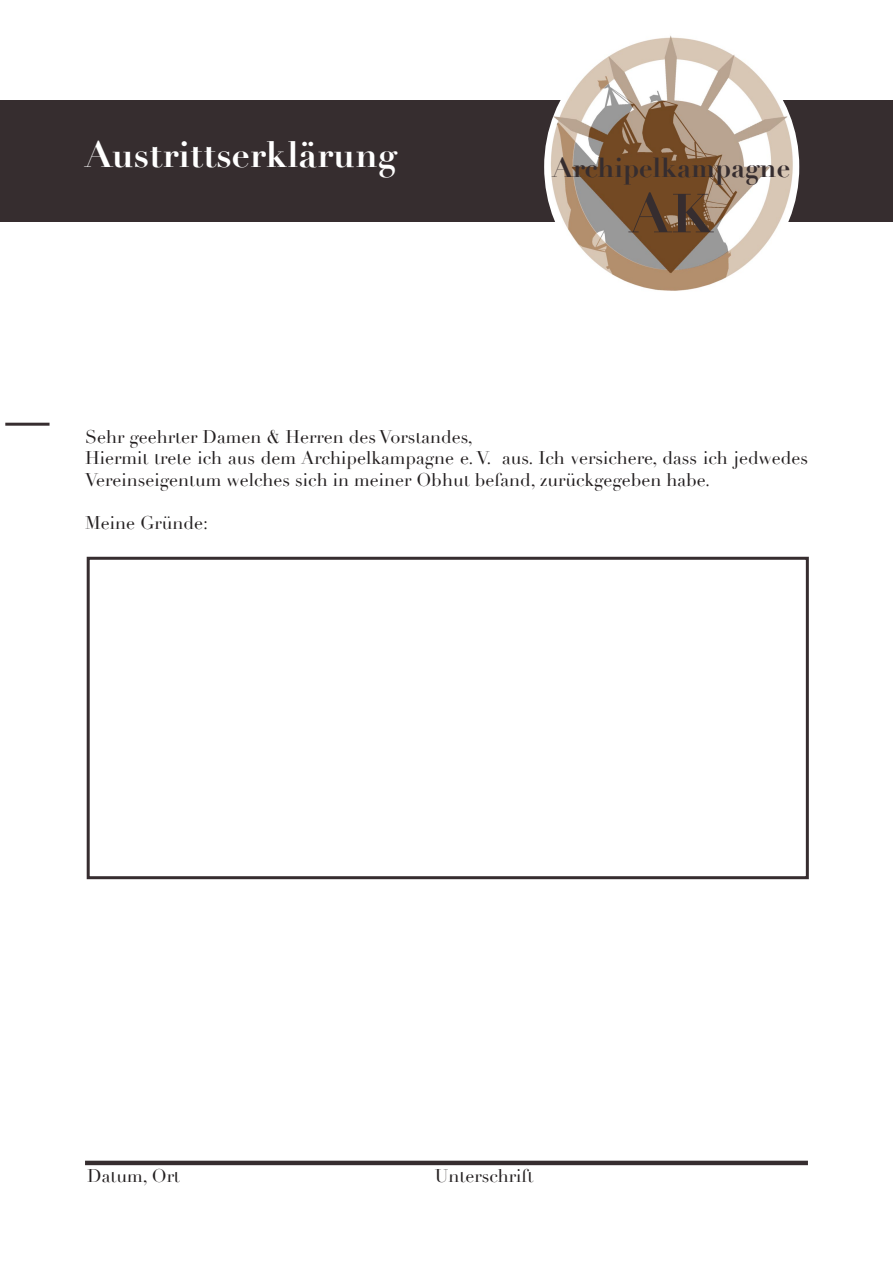
<style>
.page{position:relative;width:893px;height:1263px;background:#fff}
.page>*{position:absolute;margin:0;border:0;box-sizing:border-box;transform-origin:0 0}
.t1{font:700 54px "Didot";color:#362d2f}
.t2{font:700 36px "Didot";color:#fff}
.t3{font:700 27px "Didot";color:#362d2f}
.t4{font:18px/21.6px "Didot";color:#231f20}
</style>
<div class="page">
<div style="left:0;top:100px;width:893px;height:121px;background:#362d2f"></div>
<img style="left:544px;top:35px;width:255px;height:256px">
<hr style="left:5px;top:423px;width:45px;height:3px;background:#362d2f">
<div style="left:87px;top:557px;width:722px;height:322px;border:3px solid #362d2f"></div>
<hr style="left:85px;top:1161px;width:723px;height:4px;background:#362d2f">
<h2 class="t2" style="left:85px;top:132px;width:313px">Austrittserklärung</h2>
<h3 class="t3" style="left:552px;top:151px;width:239px">Archipelkampagne</h3>
<h1 class="t1" style="left:630px;top:180px;width:84px">AK</h1>
<p class="t4" style="left:85px;top:426px;width:724px">Sehr geehrter Damen &amp; Herren des Vorstandes,<br>Hiermit trete ich aus dem Archipelkampagne e. V. aus. Ich versichere, dass ich jedwedes<br>Vereinseigentum welches sich in meiner Obhut befand, zurückgegeben habe.</p>
<p class="t4" style="left:85px;top:512px;width:124px">Meine Gründe:</p>
<p class="t4" style="left:87px;top:1165px;width:94px">Datum, Ort</p>
<p class="t4" style="left:435px;top:1165px;width:100px">Unterschrift</p>
</div>
